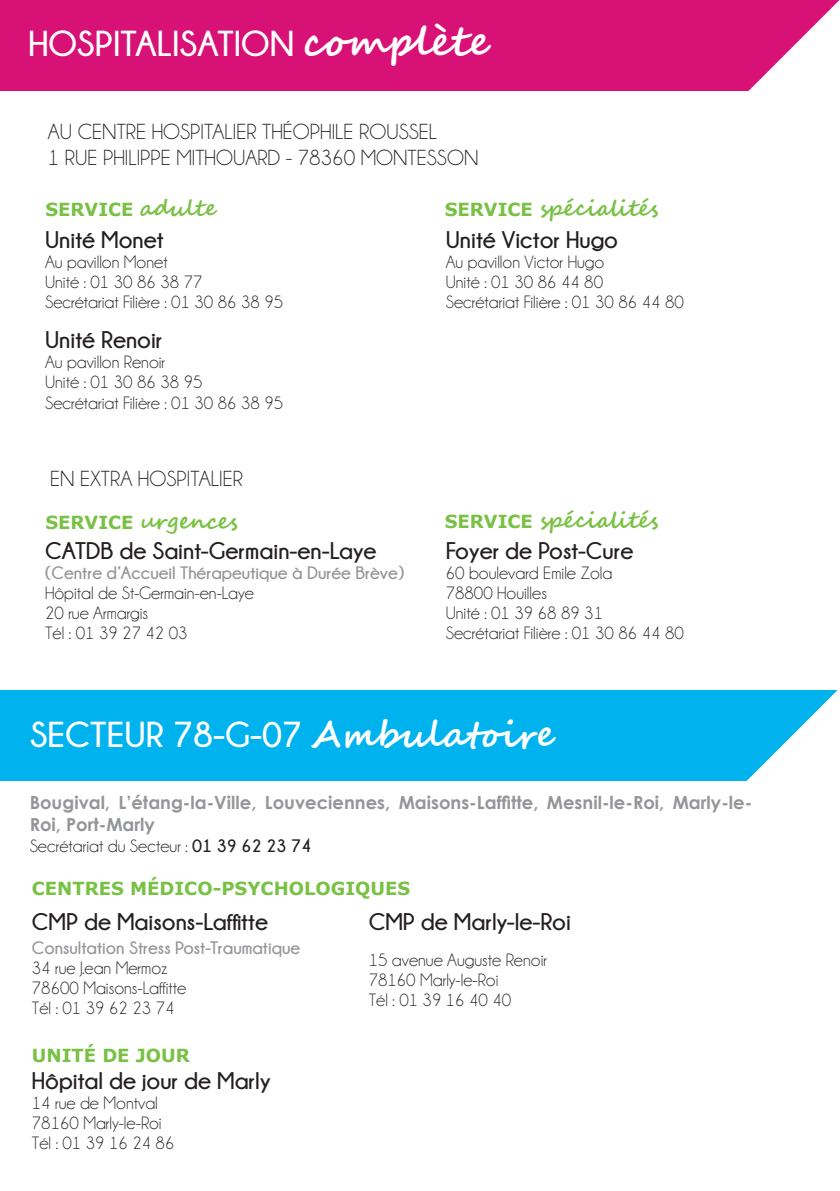
<style>
.page{position:relative;width:840px;height:1191px;background:#fff}
.page>*{position:absolute;margin:0;border:0;box-sizing:border-box;transform-origin:0 0}
.t1{font:700 36px "Champagne&Limousines";color:#fff}
.t2{font:700 24px "Champagne&Limousines";color:#231f20}
.t3{font:22px/26px "Champagne&Limousines";color:#231f20}
.t4{font:700 22px "Segoe Script";color:#79c144}
.t5{font:18px/20px "Champagne&Limousines";color:#231f20}
.t6{font:700 18px/22px "Century Gothic";color:#939598}
.t7{font:700 18px "Champagne&Limousines";color:#939598}
.t8{font:700 18px "Verdana";color:#79c144}
.s1{font-family:"Segoe Script";font-size:40px}
.s2{font-family:"Segoe Script";font-size:22px}
.s3{font-family:"Verdana";font-size:18px}
.s4{font-family:"Segoe Script"}
.s5{font-weight:700}
</style>
<div class="page">
<div style="left:0;top:0;width:839px;height:91px;background:#d81177"></div>
<div style="left:0;top:690px;width:839px;height:91px;background:#00b3ef"></div>
<svg style="left:748px;top:0;width:91px;height:91px"></svg>
<svg style="left:746px;top:690px;width:93px;height:91px"></svg>
<h1 class="t1" style="left:28px;top:24px;width:462px">hospitalisation <span class="s1">complète</span></h1>
<p class="t3" style="left:48px;top:118px;width:431px">Au Centre Hospitalier Théophile Roussel<br>1 rue Philippe Mithouard - 78360 Montesson</p>
<p class="t8" style="left:45px;top:196px;width:172px">SERVICE <span class="s2">adulte</span></p>
<p class="t4" style="left:444px;top:190px;width:215px"><span class="s3">SERVICE</span> spécialités</p>
<h2 class="t2" style="left:45px;top:227px;width:120px">Unité Monet</h2>
<p class="t5" style="left:45px;top:253px;width:239px">Au pavillon Monet<br>Unité : 01 30 86 38 77<br>Secrétariat Filière : 01 30 86 38 95</p>
<h2 class="t2" style="left:45px;top:327px;width:119px">Unité Renoir</h2>
<p class="t5" style="left:45px;top:353px;width:239px">Au pavillon Renoir<br>Unité : 01 30 86 38 95<br>Secrétariat Filière : 01 30 86 38 95</p>
<p class="t3" style="left:50px;top:466px;width:194px">EN Extra hospitalier</p>
<h2 class="t2" style="left:445px;top:227px;width:174px">Unité Victor Hugo</h2>
<p class="t5" style="left:445px;top:253px;width:239px">Au pavillon Victor Hugo<br>Unité : 01 30 86 44 80<br>Secrétariat Filière : 01 30 86 44 80</p>
<p class="t4" style="left:45px;top:503px;width:194px"><span class="s3">SERVICE</span> urgences</p>
<p class="t4" style="left:444px;top:502px;width:215px"><span class="s3">SERVICE</span> spécialités</p>
<h2 class="t2" style="left:45px;top:538px;width:15px">CATD</h2>
<h2 class="t2" style="left:101px;top:538px;width:277px">B de Saint-Germain-en-Laye</h2>
<p class="t7" style="left:45px;top:563px;width:360px">(Centre d’Accueil Thérapeutique à Durée Brève)</p>
<p class="t5" style="left:45px;top:583px;width:210px">Hôpital de St-Germain-en-Laye<br>20 rue Armargis<br>Tél : 01 39 27 42 03</p>
<h2 class="t2" style="left:445px;top:538px;width:189px">Foyer de Post-Cure</h2>
<p class="t5" style="left:445px;top:563px;width:239px">60 boulevard Emile Zola<br>78800 Houilles<br>Unité : 01 39 68 89 31<br>Secrétariat Filière : 01 30 86 44 80</p>
<h1 class="t1" style="left:30px;top:715px;width:526px">secteur 78-G-07 <span class="s4">Ambulatoire</span></h1>
<p class="t6" style="left:30px;top:790px;width:723px">Bougival, L’étang-la-Ville, Louveciennes, Maisons-Laffitte, Mesnil-le-Roi, Marly-le-<br>Roi, Port-Marly</p>
<p class="t5" style="left:30px;top:836px;width:283px">Secrétariat du Secteur : <span class="s5">01 39 62 23 74</span></p>
<p class="t8" style="left:32px;top:875px;width:380px">CENTRES MÉDICO-PSYCHOLOGIQUES</p>
<h2 class="t2" style="left:32px;top:909px;width:237px">CMP de Maisons-Laffitte</h2>
<p class="t7" style="left:32px;top:938px;width:270px">Consultation Stress Post-Traumatique</p>
<p class="t5" style="left:32px;top:958px;width:156px">34 rue J.ean Mermoz<br>78600 Maisons-Laffitte<br>Tél : 01 39 62 23 74</p>
<p class="t8" style="left:32px;top:1042px;width:159px">UNITÉ DE JOUR</p>
<h2 class="t2" style="left:32px;top:1067px;width:240px">Hôpital de jour de Marly</h2>
<p class="t5" style="left:32px;top:1093px;width:144px">14 rue de Montval<br>78160 Marly-le-Roi<br>Tél : 01 39 16 24 86</p>
<h2 class="t2" style="left:368px;top:909px;width:204px">CMP de Marly-le-Roi</h2>
<p class="t5" style="left:368px;top:950px;width:180px">15 avenue Auguste Renoir<br>78160 Marly-le-Roi<br>Tél : 01 39 16 40 40</p>
</div>
